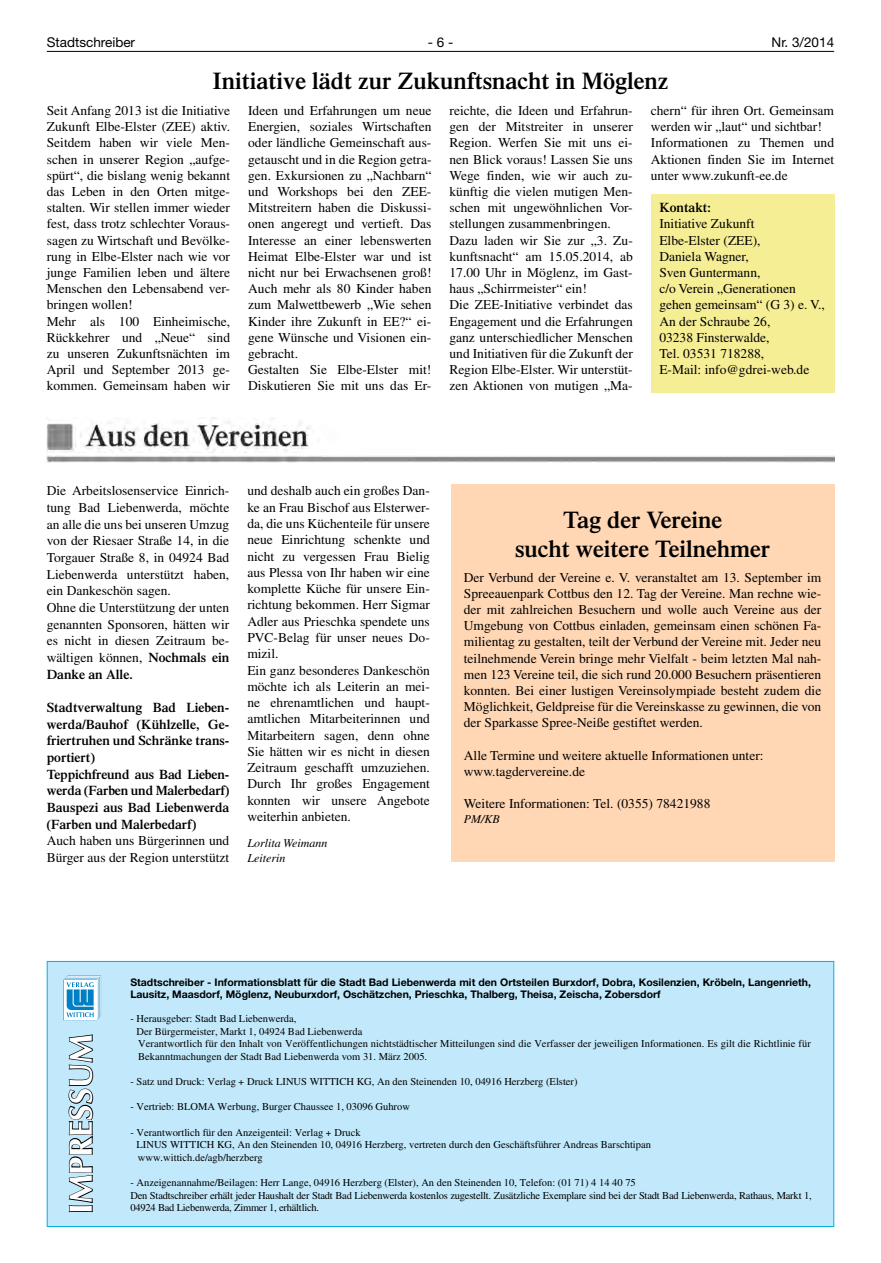
<style>
.page{position:relative;width:881px;height:1263px;background:#fff}
.page>*{position:absolute;margin:0;border:0;box-sizing:border-box;transform-origin:0 0}
.t1{font:700 32.4px "Optima LT";color:#fff}
.t2{font:600 24px/28.8px "Times LT";color:#000;text-align:center}
.t3{font:13.5px/16.2px "Times LT";color:#000}
.t4{font:600 13.5px/16.6px "Times LT";color:#000}
.t5{font:13.5px "Helvetica Neue LT";color:#000}
.t6{font:italic 12px/14.5px "Times LT";color:#000}
.t7{font:10.5px/12.6px "Times LT";color:#000}
.t8{font:10.5px/12.6px "Times LT";letter-spacing:-.02em;color:#000}
.t9{font:700 10.5px/12px "Helvetica Neue LT";color:#000}
.s1{font-weight:600}
</style>
<div class="page">
<hr style="left:47px;top:51px;width:786px;height:1px;background:#000">
<div style="left:650px;top:195px;width:183px;height:198px;background:#f6ee94"></div>
<img style="left:47px;top:417px;width:786px;height:46px">
<div style="left:451px;top:485px;width:382px;height:377px;background:#ffd7b5"></div>
<div style="left:47px;top:961px;width:786px;height:266px;background:#c2e9fb;border:1px solid #00afea"></div>
<svg style="left:68px;top:1034px;width:26px;height:179px"></svg>
<svg style="left:63px;top:975px;width:38px;height:45px"></svg>
<p class="t5" style="left:47px;top:34px;width:90px">Stadtschreiber</p>
<p class="t5" style="left:427px;top:34px;width:27px">- 6 -</p>
<p class="t5" style="left:771px;top:34px;width:64px">Nr. 3/2014</p>
<h2 class="t2" style="left:212px;top:66px;width:457px">Initiative lädt zur Zukunftsnacht in Möglenz</h2>
<p class="t3" style="left:47px;top:102px;width:185px">Seit Anfang 2013 ist die Initiative<br>Zukunft Elbe-Elster (ZEE) aktiv.<br>Seitdem haben wir viele Men&shy;schen in unserer Region „aufge&shy;spürt“, die bislang wenig bekannt das Leben in den Orten mitge&shy;stalten. Wir stellen immer wieder fest, dass trotz schlechter Voraus&shy;sagen zu Wirtschaft und Bevölke&shy;rung in Elbe-Elster nach wie vor junge Familien leben und ältere<br>Menschen den Lebensabend ver&shy;bringen wollen!<br>Mehr als 100 Einheimische,<br>Rückkehrer und „Neue“ sind zu unseren Zukunftsnächten im<br>April und September 2013 ge&shy;kommen. Gemeinsam haben wir</p>
<p class="t3" style="left:248px;top:102px;width:185px">Ideen und Erfahrungen um neue<br>Energien, soziales Wirtschaften oder ländliche Gemeinschaft aus&shy;getauscht und in die Region getra&shy;gen. Exkursionen zu „Nachbarn“ und Workshops bei den ZEE-<br>Mitstreitern haben die Diskussi&shy;onen angeregt und vertieft. Das<br>Interesse an einer lebenswerten<br>Heimat Elbe-Elster war und ist nicht nur bei Erwachsenen groß!<br>Auch mehr als 80 Kinder haben zum Malwettbewerb „Wie sehen<br>Kinder ihre Zukunft in EE?“ ei&shy;gene Wünsche und Visionen ein&shy;gebracht.<br>Gestalten Sie Elbe-Elster mit!<br>Diskutieren Sie mit uns das Er-</p>
<p class="t3" style="left:449px;top:102px;width:185px">reichte, die Ideen und Erfahrun&shy;gen der Mitstreiter in unserer<br>Region. Werfen Sie mit uns ei&shy;nen Blick voraus! Lassen Sie uns<br>Wege finden, wie wir auch zu&shy;künftig die vielen mutigen Men&shy;schen mit ungewöhnlichen Vor&shy;stellungen zusammenbringen.<br>Dazu laden wir Sie zur „3. Zu&shy;kunftsnacht“ am 15.05.2014, ab<br>17.00 Uhr in Möglenz, im Gast&shy;haus „Schirrmeister“ ein!<br>Die ZEE-Initiative verbindet das<br>Engagement und die Erfahrungen ganz unterschiedlicher Menschen und Initiativen für die Zukunft der<br>Region Elbe-Elster. Wir unterstüt&shy;zen Aktionen von mutigen „Ma-</p>
<p class="t3" style="left:650px;top:102px;width:185px">chern“ für ihren Ort. Gemeinsam werden wir „laut“ und sichtbar!<br>Informationen zu Themen und<br>Aktionen finden Sie im Internet unter www.zukunft-ee.de</p>
<p class="t4" style="left:659px;top:199px;width:53px">Kontakt:</p>
<p class="t3" style="left:659px;top:216px;width:167px">Initiative Zukunft<br>Elbe-Elster (ZEE),<br>Daniela Wagner,<br>Sven Guntermann,<br>c/o Verein „Generationen gehen gemeinsam“ (G 3) e. V.,<br>An der Schraube 26,<br>03238 Finsterwalde,<br>Tel. 03531 718288,<br>E-Mail: info@gdrei-web.de</p>
<p class="t3" style="left:47px;top:482px;width:184px;line-height:16.6px">Die Arbeitslosenservice Einrich&shy;tung Bad Liebenwerda, möchte an alle die uns bei unseren Umzug von der Riesaer Straße 14, in die<br>Torgauer Straße 8, in 04924 Bad<br>Liebenwerda unterstützt haben, ein Dankeschön sagen.<br>Ohne die Unterstützung der unten genannten Sponsoren, hätten wir es nicht in diesen Zeitraum be&shy;wältigen können, <span class="s1">Nochmals ein<br>Danke an Alle.</span></p>
<p class="t4" style="left:47px;top:699px;width:184px">Stadtverwaltung Bad Lieben&shy;werda/Bauhof (Kühlzelle, Ge&shy;friertruhen und Schränke trans&shy;portiert)<br>Teppichfreund aus Bad Lieben&shy;werda (Farben und Malerbedarf)<br>Bauspezi aus Bad Liebenwerda (Farben und Malerbedarf)</p>
<p class="t3" style="left:47px;top:832px;width:184px;line-height:16.6px">Auch haben uns Bürgerinnen und<br>Bürger aus der Region unterstützt</p>
<p class="t3" style="left:247px;top:482px;width:184px">und deshalb auch ein großes Dan&shy;ke an Frau Bischof aus Elsterwer&shy;da, die uns Küchenteile für unsere neue Einrichtung schenkte und nicht zu vergessen Frau Bielig aus Plessa von Ihr haben wir eine komplette Küche für unsere Ein&shy;richtung bekommen. Herr Sigmar<br>Adler aus Prieschka spendete uns<br>PVC-Belag für unser neues Do&shy;mizil.<br>Ein ganz besonderes Dankeschön möchte ich als Leiterin an mei&shy;ne ehrenamtlichen und haupt&shy;amtlichen Mitarbeiterinnen und<br>Mitarbeitern sagen, denn ohne<br>Sie hätten wir es nicht in diesen<br>Zeitraum geschafft umzuziehen.<br>Durch Ihr großes Engagement konnten wir unsere Angebote weiterhin anbieten.</p>
<p class="t6" style="left:247px;top:836px;width:82px">Lorlita Weimann<br>Leiterin</p>
<h2 class="t2" style="left:515px;top:505px;width:257px">Tag der Vereine<br>sucht weitere Teilnehmer</h2>
<p class="t3" style="left:463px;top:569px;width:359px;text-align:justify">Der Verbund der Vereine e. V. veranstaltet am 13. September im Spreeauenpark Cottbus den 12. Tag der Vereine. Man rechne wie&shy;der mit zahlreichen Besuchern und wolle auch Vereine aus der Umgebung von Cottbus einladen, gemeinsam einen schönen Fa&shy;milientag zu gestalten, teilt der Verbund der Vereine mit. Jeder neu teilnehmende Verein bringe mehr Vielfalt - beim letzten Mal nah&shy;men 123 Vereine teil, die sich rund 20.000 Besuchern präsentieren konnten. Bei einer lustigen Vereinsolympiade besteht zudem die Möglichkeit, Geldpreise für die Vereinskasse zu gewinnen, die von der Sparkasse Spree-Neiße gestiftet werden.</p>
<p class="t3" style="left:463px;top:747px;width:301px">Alle Termine und weitere aktuelle Informationen unter: www.tagdervereine.de</p>
<p class="t3" style="left:463px;top:796px;width:248px">Weitere Informationen: Tel. (0355) 78421988</p>
<p class="t6" style="left:463px;top:811px;width:37px">PM/KB</p>
<h1 class="t1" style="left:62px;top:1214px;width:181px;rotate:-90deg">IMPRESSUM</h1>
<p class="t9" style="left:130px;top:976px;width:682px">Stadtschreiber - Informationsblatt für die Stadt Bad Liebenwerda mit den Ortsteilen Burxdorf, Dobra, Kosilenzien, Kröbeln, Langenrieth,<br>Lausitz, Maasdorf, Möglenz, Neuburxdorf, Oschätzchen, Prieschka, Thalberg, Theisa, Zeischa, Zobersdorf</p>
<p class="t7" style="left:136px;top:1012px;width:675px;text-indent:-6px">- Herausgeber: Stadt Bad Liebenwerda,<br>Der Bürgermeister, Markt 1, 04924 Bad Liebenwerda<br>Verantwortlich für den Inhalt von Veröffentlichungen nichtstädtischer Mitteilungen sind die Verfasser der jeweiligen Informationen. Es gilt die Richtlinie für Bekanntmachungen der Stadt Bad Liebenwerda vom 31. März 2005.</p>
<p class="t7" style="left:130px;top:1075px;width:448px">- Satz und Druck: Verlag + Druck LINUS WITTICH KG, An den Steinenden 10, 04916 Herzberg (Elster)</p>
<p class="t7" style="left:130px;top:1100px;width:281px">- Vertrieb: BLOMA Werbung, Burger Chaussee 1, 03096 Guhrow</p>
<p class="t7" style="left:136px;top:1126px;width:516px;text-indent:-6px">- Verantwortlich für den Anzeigenteil: Verlag + Druck<br>LINUS WITTICH KG, An den Steinenden 10, 04916 Herzberg, vertreten durch den Geschäftsführer Andreas Barschtipan www.wittich.de/agb/herzberg</p>
<p class="t8" style="left:130px;top:1176px;width:682px">- Anzeigenannahme/Beilagen: Herr Lange, 04916 Herzberg (Elster), An den Steinenden 10, Telefon: (01 71) 4 14 40 75<br>Den Stadtschreiber erhält jeder Haushalt der Stadt Bad Liebenwerda kostenlos zugestellt. Zusätzliche Exemplare sind bei der Stadt Bad Liebenwerda, Rathaus, Markt 1,</p>
<p class="t8" style="left:130px;top:1201px;width:190px">04924 Bad Liebenwerda, Zimmer 1, erhältlich.</p>
</div>
